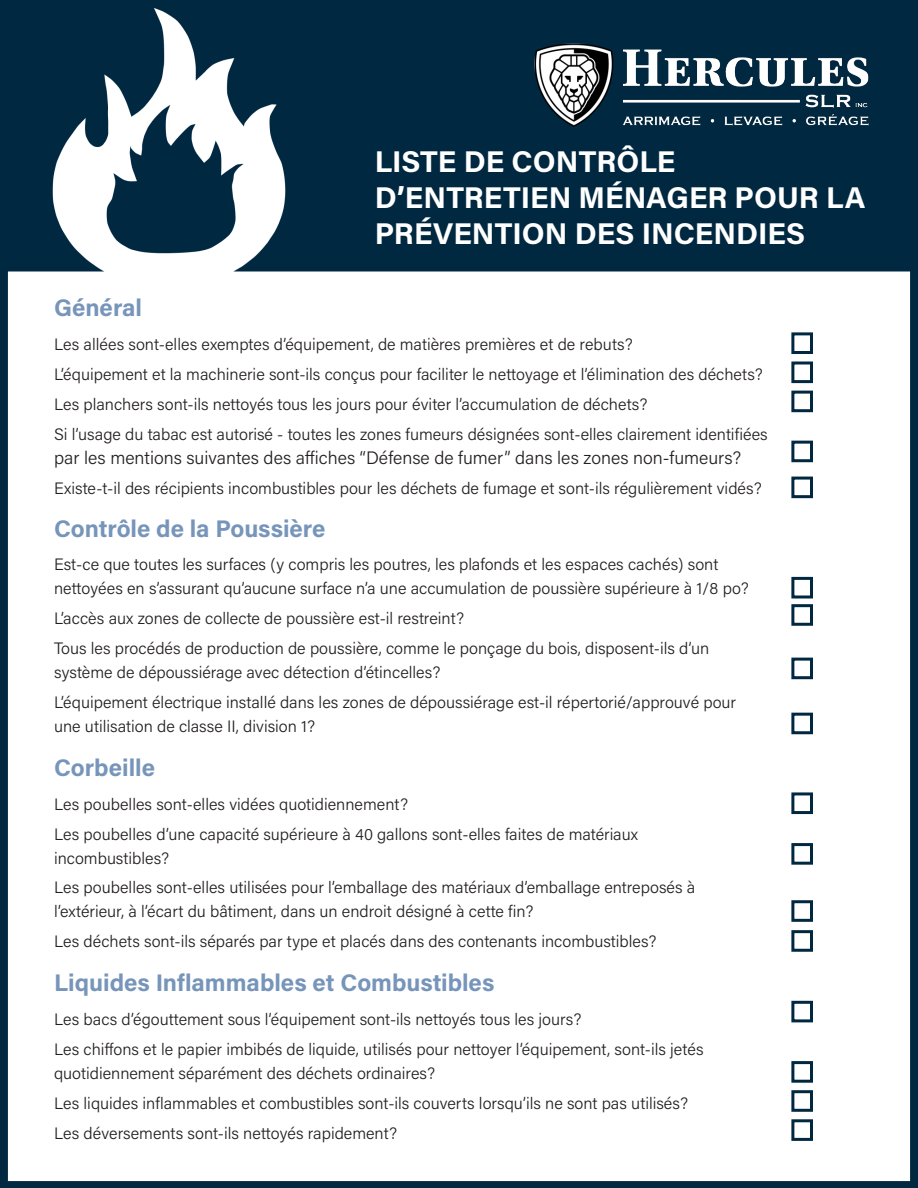
<style>
.page{position:relative;width:918px;height:1188px;background:#fff}
.page>*{position:absolute;margin:0;border:0;box-sizing:border-box;transform-origin:0 0}
.t1{font:700 30px/36px "Acumin Pro";color:#fff}
.t2{font:700 24px "Acumin Pro";color:#7795ba}
.t3{font:300 18px "Acumin Pro";color:#231f20}
.t4{font:300 16.5px/24px "Acumin Pro";color:#231f20}
</style>
<div class="page">
<img style="left:0;top:0;width:918px;height:1188px">
<div style="left:791px;top:332px;width:22px;height:22px;border:3px solid #002840"></div>
<div style="left:791px;top:1061px;width:22px;height:22px;border:3px solid #002840"></div>
<div style="left:791px;top:362px;width:22px;height:21px;border:3px solid #002840"></div>
<div style="left:791px;top:1090px;width:22px;height:22px;border:3px solid #002840"></div>
<div style="left:791px;top:391px;width:22px;height:21px;border:3px solid #002840"></div>
<div style="left:791px;top:1119px;width:22px;height:22px;border:3px solid #002840"></div>
<div style="left:791px;top:441px;width:22px;height:21px;border:3px solid #002840"></div>
<div style="left:791px;top:577px;width:22px;height:21px;border:3px solid #002840"></div>
<div style="left:791px;top:604px;width:22px;height:22px;border:3px solid #002840"></div>
<div style="left:791px;top:658px;width:22px;height:21px;border:3px solid #002840"></div>
<div style="left:791px;top:713px;width:22px;height:21px;border:3px solid #002840"></div>
<div style="left:791px;top:843px;width:22px;height:22px;border:3px solid #002840"></div>
<div style="left:791px;top:792px;width:22px;height:22px;border:3px solid #002840"></div>
<div style="left:791px;top:900px;width:22px;height:22px;border:3px solid #002840"></div>
<div style="left:791px;top:1001px;width:22px;height:21px;border:3px solid #002840"></div>
<div style="left:791px;top:930px;width:22px;height:22px;border:3px solid #002840"></div>
<div style="left:791px;top:477px;width:22px;height:21px;border:3px solid #002840"></div>
<div style="left:522px;top:31px;width:356px;height:119px;background:#002840"></div>
<img style="left:503px;top:31px;width:406px;height:111px">
<div style="left:355px;top:150px;width:554px;height:111px;background:#002840"></div>
<p class="t2" style="left:54px;top:291px;width:90px">Général</p>
<p class="t1" style="left:375px;top:142px;width:302px">LISTE DE CONTRÔLE</p>
<p class="t1" style="left:375px;top:178px;width:492px">D’ENTRETIEN MÉNAGER POUR LA<br>PRÉVENTION DES INCENDIES</p>
<p class="t4" style="left:54px;top:331px;width:580px">Les allées sont-elles exemptes d’équipement, de matières premières et de rebuts?</p>
<p class="t4" style="left:54px;top:361px;width:710px">L’équipement et la machinerie sont-ils conçus pour faciliter le nettoyage et l’élimination des déchets?</p>
<p class="t4" style="left:54px;top:391px;width:595px">Les planchers sont-ils nettoyés tous les jours pour éviter l’accumulation de déchets?</p>
<p class="t4" style="left:54px;top:421px;width:715px">Si l’usage du tabac est autorisé - toutes les zones fumeurs désignées sont-elles clairement identifiées</p>
<p class="t3" style="left:54px;top:445px;width:689px">par les mentions suivantes des affiches “Défense de fumer” dans les zones non-fumeurs?</p>
<p class="t4" style="left:54px;top:475px;width:709px">Existe-t-il des récipients incombustibles pour les déchets de fumage et sont-ils régulièrement vidés?</p>
<p class="t2" style="left:54px;top:512px;width:273px">Contrôle de la Poussière</p>
<p class="t4" style="left:54px;top:552px;width:696px">Est-ce que toutes les surfaces (y compris les poutres, les plafonds et les espaces cachés) sont nettoyées en s’assurant qu’aucune surface n’a une accumulation de poussière supérieure à 1/8 po?</p>
<p class="t4" style="left:54px;top:606px;width:412px">L’accès aux zones de collecte de poussière est-il restreint?</p>
<p class="t4" style="left:54px;top:636px;width:657px">Tous les procédés de production de poussière, comme le ponçage du bois, disposent-ils d’un système de dépoussiérage avec détection d’étincelles?</p>
<p class="t4" style="left:54px;top:690px;width:684px">L’équipement électrique installé dans les zones de dépoussiérage est-il répertorié/approuvé pour une utilisation de classe II, division 1?</p>
<p class="t2" style="left:54px;top:751px;width:103px">Corbeille</p>
<p class="t4" style="left:54px;top:792px;width:356px">Les poubelles sont-elles vidées quotidiennement?</p>
<p class="t4" style="left:54px;top:822px;width:586px">Les poubelles d’une capacité supérieure à 40 gallons sont-elles faites de matériaux</p>
<p class="t4" style="left:54px;top:846px;width:117px">incombustibles?</p>
<p class="t4" style="left:54px;top:875px;width:643px">Les poubelles sont-elles utilisées pour l’emballage des matériaux d’emballage entreposés à l’extérieur, à l’écart du bâtiment, dans un endroit désigné à cette fin?</p>
<p class="t4" style="left:54px;top:929px;width:604px">Les déchets sont-ils séparés par type et placés dans des contenants incombustibles?</p>
<p class="t2" style="left:54px;top:966px;width:442px">Liquides Inflammables et Combustibles</p>
<p class="t4" style="left:54px;top:1006px;width:529px">Les bacs d’égouttement sous l’équipement sont-ils nettoyés tous les jours?</p>
<p class="t4" style="left:54px;top:1036px;width:651px">Les chiffons et le papier imbibés de liquide, utilisés pour nettoyer l’équipement, sont-ils jetés quotidiennement séparément des déchets ordinaires?</p>
<p class="t4" style="left:54px;top:1090px;width:636px">Les liquides inflammables et combustibles sont-ils couverts lorsqu’ils ne sont pas utilisés?</p>
<p class="t4" style="left:54px;top:1120px;width:345px">Les déversements sont-ils nettoyés rapidement?</p>
</div>
